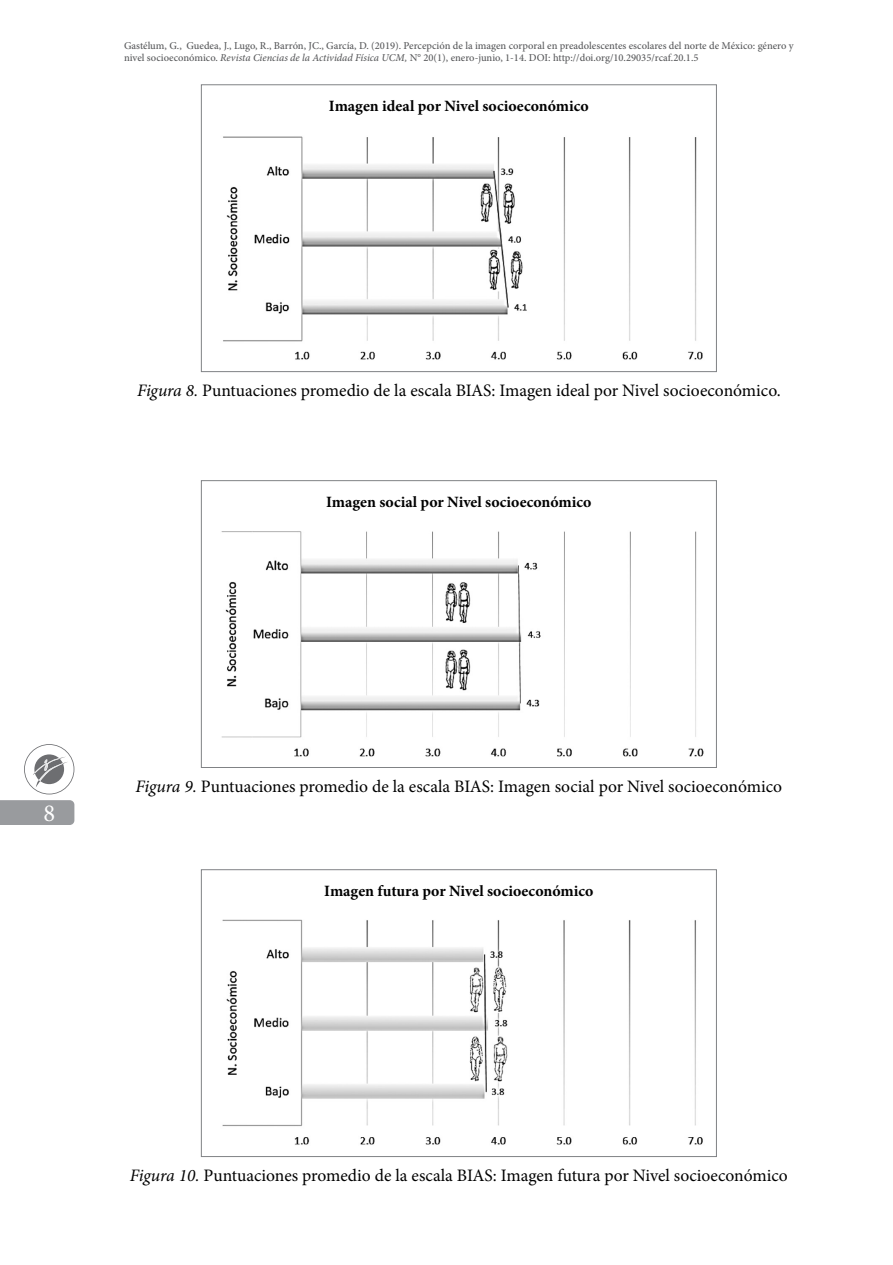
<style>
.page{position:relative;width:893px;height:1265px;background:#fff}
.page>*{position:absolute;margin:0;border:0;box-sizing:border-box;transform-origin:0 0}
.t1{font:24.5px "Minion Pro";color:#fff}
.t2{font:17.5px "Minion Pro";color:#000}
.t3{font:700 15.75px "Minion Pro";color:#000}
.t4{font:500 10.5px/12.2px "Minion Pro";color:#58595b}
.s1{font-style:italic}
</style>
<div class="page">
<svg style="left:24px;top:744px;width:50px;height:50px"></svg>
<div style="left:0;top:800px;width:74px;height:25px;background:#999b9e"></div>
<img style="left:223px;top:136px;width:480px;height:224px">
<div style="left:201px;top:84px;width:516px;height:288px;border:1px solid #808285"></div>
<img style="left:221px;top:531px;width:483px;height:226px">
<div style="left:201px;top:480px;width:516px;height:288px;border:1px solid #808285"></div>
<img style="left:222px;top:919px;width:481px;height:226px">
<div style="left:201px;top:869px;width:516px;height:288px;border:1px solid #808285"></div>
<p class="t4" style="left:124px;top:39px;width:671px">Gastélum, G., Guedea, J., Lugo, R., Barrón, JC., García, D. (2019). Percepción de la imagen corporal en preadolescentes escolares del norte de México: género y nivel socioeconómico. <span class="s1">Revista Ciencias de la Actividad Física UCM,</span> N° 20(1), enero-junio, 1-14. DOI: http://doi.org/10.29035/rcaf.20.1.5</p>
<h3 class="t3" style="left:329px;top:95px;width:261px">Imagen ideal por Nivel socioeconómico</h3>
<h2 class="t2" style="left:137px;top:378px;width:645px"><span class="s1">Figura 8.</span> Puntuaciones promedio de la escala BIAS: Imagen ideal por Nivel socioeconómico.</h2>
<h3 class="t3" style="left:326px;top:491px;width:267px">Imagen social por Nivel socioeconómico</h3>
<h1 class="t1" style="left:43px;top:797px;width:13px">8</h1>
<h2 class="t2" style="left:136px;top:774px;width:648px"><span class="s1">Figura 9.</span> Puntuaciones promedio de la escala BIAS: Imagen social por Nivel socioeconómico</h2>
<h3 class="t3" style="left:324px;top:880px;width:271px">Imagen futura por Nivel socioeconómico</h3>
<h2 class="t2" style="left:130px;top:1163px;width:659px"><span class="s1">Figura 10.</span> Puntuaciones promedio de la escala BIAS: Imagen futura por Nivel socioeconómico</h2>
</div>
